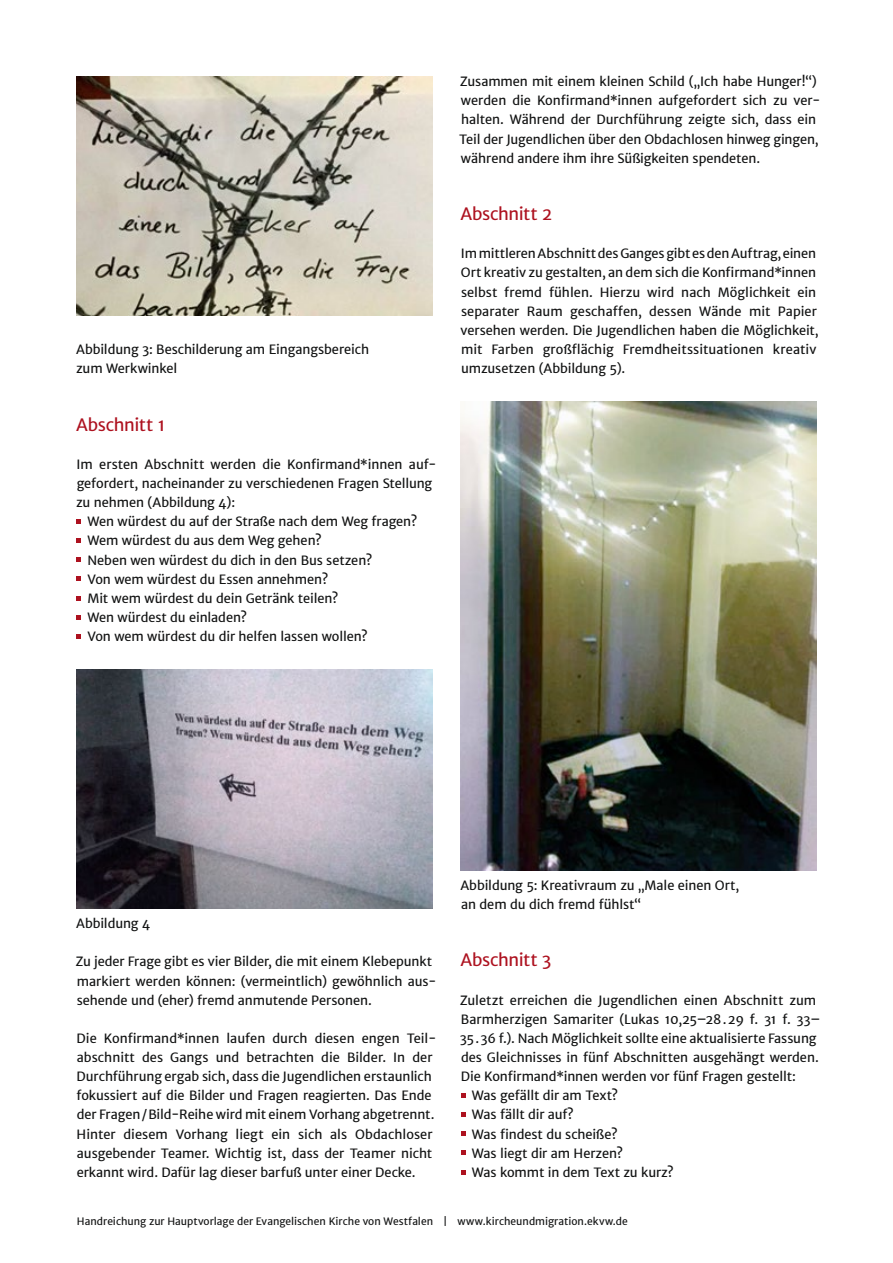
<style>
.page{position:relative;width:893px;height:1263px;background:#fff}
.page>*{position:absolute;margin:0;border:0;box-sizing:border-box;transform-origin:0 0}
.t1{font:17.25px "Merriweather Sans";letter-spacing:-.02em;color:#ad111f}
.t2{font:12.9px/19.2px "Merriweather Sans";letter-spacing:-.005em;color:#111212}
.t3{font:10.35px "Merriweather Sans";color:#111212}
</style>
<div class="page">
<img style="left:77px;top:77px;width:355px;height:239px">
<svg style="left:77px;top:519px;width:4px;height:5px"></svg>
<svg style="left:77px;top:538px;width:4px;height:5px"></svg>
<svg style="left:77px;top:557px;width:4px;height:5px"></svg>
<svg style="left:77px;top:576px;width:4px;height:5px"></svg>
<svg style="left:77px;top:596px;width:4px;height:4px"></svg>
<svg style="left:77px;top:615px;width:4px;height:4px"></svg>
<svg style="left:77px;top:634px;width:4px;height:5px"></svg>
<img style="left:77px;top:670px;width:355px;height:239px">
<img style="left:461px;top:402px;width:355px;height:469px">
<svg style="left:461px;top:1093px;width:5px;height:5px"></svg>
<svg style="left:461px;top:1112px;width:5px;height:5px"></svg>
<svg style="left:461px;top:1131px;width:5px;height:5px"></svg>
<svg style="left:461px;top:1150px;width:5px;height:5px"></svg>
<svg style="left:461px;top:1170px;width:5px;height:4px"></svg>
<p class="t2" style="left:76px;top:340px;width:294px">Abbildung 3: Beschilderung am Eingangsbereich zum Werkwinkel</p>
<h1 class="t1" style="left:76px;top:413px;width:91px">Abschnitt 1</h1>
<p class="t2" style="left:76px;top:454px;width:362px">Im ersten Abschnitt werden die Konfirmand*innen auf&shy;gefordert, nacheinander zu verschiedenen Fragen Stellung zu nehmen (Abbildung 4):</p>
<p class="t2" style="left:87px;top:512px;width:331px">Wen würdest du auf der Straße nach dem Weg fragen?<br>Wem würdest du aus dem Weg gehen?<br>Neben wen würdest du dich in den Bus setzen?<br>Von wem würdest du Essen annehmen?<br>Mit wem würdest du dein Getränk teilen?<br>Wen würdest du einladen?<br>Von wem würdest du dir helfen lassen wollen?</p>
<p class="t2" style="left:459px;top:72px;width:363px">Zusammen mit einem kleinen Schild („Ich habe Hunger!“) werden die Konfirmand*innen aufgefordert sich zu ver&shy;halten. Während der Durchführung zeigte sich, dass ein Teil der Jugendlichen über den Obdachlosen hinweg gingen, während andere ihm ihre Süßigkeiten spendeten.</p>
<h1 class="t1" style="left:460px;top:203px;width:94px">Abschnitt 2</h1>
<p class="t2" style="left:461px;top:244px;width:360px">Im mittleren Abschnitt des Ganges gibt es den Auftrag, einen Ort kreativ zu gestalten, an dem sich die Konfirmand*innen selbst fremd fühlen. Hierzu wird nach Möglichkeit ein separater Raum geschaffen, dessen Wände mit Papier versehen werden. Die Jugendlichen haben die Möglichkeit, mit Farben großflächig Fremdheitssituationen kreativ umzusetzen (Abbildung 5).</p>
<p class="t2" style="left:76px;top:914px;width:76px">Abbildung 4</p>
<p class="t2" style="left:75px;top:952px;width:359px;text-align:justify">Zu jeder Frage gibt es vier Bilder, die mit einem Klebepunkt markiert werden können: (vermeintlich) gewöhnlich aus&shy;sehende und (eher) fremd anmutende Personen.</p>
<p class="t2" style="left:76px;top:1028px;width:361px">Die Konfirmand*innen laufen durch diesen engen Teil&shy;abschnitt des Gangs und betrachten die Bilder. In der Durchführung ergab sich, dass die Jugendlichen erstaunlich fokussiert auf die Bilder und Fragen reagierten. Das Ende der Fragen/Bild-Reihe wird mit einem Vorhang abgetrennt.<br>Hinter diesem Vorhang liegt ein sich als Obdachloser ausgebender Teamer. Wichtig ist, dass der Teamer nicht erkannt wird. Dafür lag dieser barfuß unter einer Decke.</p>
<p class="t2" style="left:460px;top:875px;width:280px">Abbildung 5: Kreativraum zu „Male einen Ort, an dem du dich fremd fühlst“</p>
<h1 class="t1" style="left:460px;top:949px;width:93px">Abschnitt 3</h1>
<p class="t2" style="left:460px;top:990px;width:358px">Zuletzt erreichen die Jugendlichen einen Abschnitt zum</p>
<p class="t2" style="left:461px;top:1009px;width:361px">Barmherzigen Samariter (Lukas 10,25–28.29 f. 31 f. 33–</p>
<p class="t2" style="left:460px;top:1028px;width:358px">35.36 f.). Nach Möglichkeit sollte eine aktualisierte Fassung</p>
<p class="t2" style="left:461px;top:1048px;width:359px">des Gleichnisses in fünf Abschnitten ausgehängt werden.</p>
<p class="t2" style="left:461px;top:1067px;width:336px">Die Konfirmand*innen werden vor fünf Fragen gestellt:</p>
<p class="t2" style="left:472px;top:1086px;width:148px">Was gefällt dir am Text?</p>
<p class="t2" style="left:472px;top:1105px;width:103px">Was fällt dir auf?</p>
<p class="t2" style="left:472px;top:1124px;width:147px">Was findest du scheiße?</p>
<p class="t2" style="left:472px;top:1143px;width:153px">Was liegt dir am Herzen?</p>
<p class="t2" style="left:472px;top:1162px;width:204px">Was kommt in dem Text zu kurz?</p>
<p class="t3" style="left:77px;top:1214px;width:552px">Handreichung zur Hauptvorlage der Evangelischen Kirche von Westfalen | www.kircheundmigration.ekvw.de</p>
</div>
